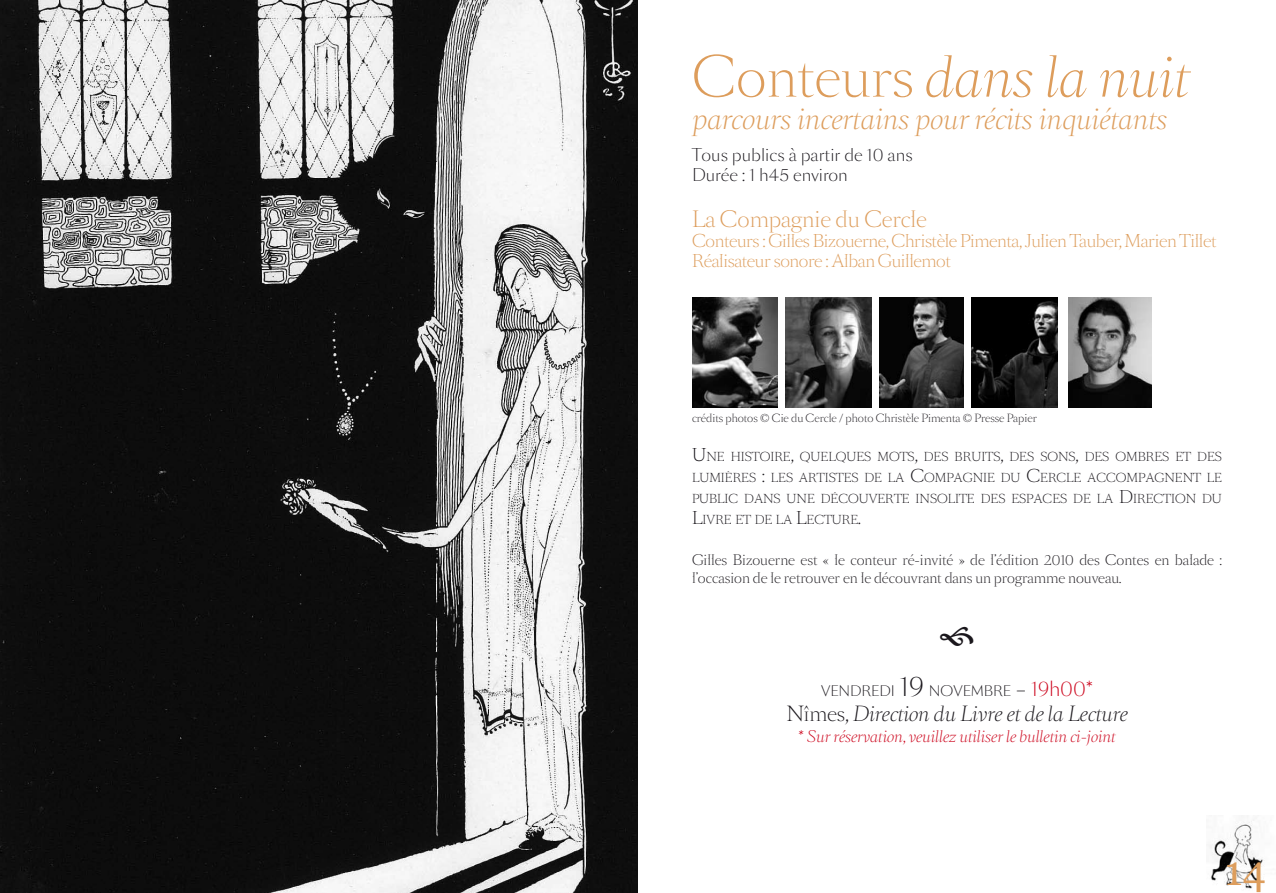
<style>
.page{position:relative;width:1276px;height:893px;background:#fff}
.page>*{position:absolute;margin:0;border:0;box-sizing:border-box;transform-origin:0 0}
.t1{font:italic 300 52.5px "Sang Bleu BP";color:#dd9d5c}
.t2{font:41.4px "Georgia";color:#dd9d5c}
.t3{font:italic 300 27px "Sang Bleu BP";color:#dd9d5c}
.t4{font:300 21px "Sang Bleu BP";color:#dd9d5c}
.t5{font:italic 300 19.5px "Sang Bleu BP";color:#1a171c}
.t6{font:300 16.5px/19.8px "Sang Bleu BP";letter-spacing:-.02em;color:#dd9d5c}
.t7{font:300 16.5px/19.8px "Sang Bleu BP Sans";color:#1a171c}
.t8{font:italic 300 15px "Sang Bleu BP";color:#cd071e}
.t9{font:300 13.65px "Sang Bleu BP Sans";color:#1a171c}
.t10{font:300 13.5px/18px "Sang Bleu BP";color:#1a171c}
.t11{font:300 11.55px/21px "Sang Bleu BP";color:#1a171c;text-align:justify}
.t12{font:300 10.5px "Sang Bleu BP";color:#1a171c}
.s1{font-style:normal}
.s2{font-size:16.5px}
.s3{font-size:24px}
.s4{font-size:19.5px}
.s5{font-size:19.5px;color:#cd071e}
</style>
<div class="page">
<img style="left:879px;top:298px;width:85px;height:110px">
<img style="left:785px;top:298px;width:86px;height:110px">
<img style="left:692px;top:298px;width:85px;height:109px">
<img style="left:0;top:0;width:638px;height:893px">
<img style="left:972px;top:298px;width:85px;height:110px">
<img style="left:1069px;top:298px;width:82px;height:110px">
<img style="left:1209px;top:819px;width:56px;height:70px">
<h1 class="t1" style="left:692px;top:40px;width:499px"><span class="s1">Conteurs</span> dans la nuit</h1>
<h3 class="t3" style="left:692px;top:100px;width:477px">parcours incertains pour récits inquiétants</h3>
<h3 class="t7" style="left:692px;top:144px;width:222px">Tous publics à partir de 10 ans<br>Durée : 1 h45 environ</h3>
<h3 class="t4" style="left:692px;top:204px;width:236px">La Compagnie du Cercle</h3>
<h3 class="t6" style="left:692px;top:230px;width:526px">Conteurs : Gilles Bizouerne, Christèle Pimenta, Julien Tauber, Marien Tillet<br>Réalisateur sonore : Alban Guillemot</h3>
<p class="t12" style="left:692px;top:411px;width:346px">crédits photos © Cie du Cercle / photo Christèle Pimenta © Presse Papier</p>
<p class="t11" style="left:692px;top:445px;width:531px"><span class="s2">U</span>NE HISTOIRE<span class="s2">,</span> QUELQUES MOTS<span class="s2">,</span> DES BRUITS<span class="s2">,</span> DES SONS<span class="s2">,</span> DES OMBRES ET DES LUMIÈRES <span class="s2">:</span> LES ARTISTES DE LA <span class="s2">C</span>OMPAGNIE DU <span class="s2">C</span>ERCLE ACCOMPAGNENT LE PUBLIC DANS UNE DÉCOUVERTE INSOLITE DES ESPACES DE LA <span class="s2">D</span>IRECTION DU <span class="s2">L</span>IVRE ET DE LA <span class="s2">L</span>ECTURE<span class="s2">.</span></p>
<p class="t10" style="left:692px;top:551px;width:531px">Gilles Bizouerne est « le conteur ré-invité » de l’édition 2010 des Contes en balade : l’occasion de le retrouver en le découvrant dans un programme nouveau.</p>
<p class="t9" style="left:821px;top:681px;width:273px">VENDREDI <span class="s3">19</span> NOVEMBRE <span class="s4">–</span> <span class="s5">19h00*</span></p>
<h3 class="t5" style="left:786px;top:700px;width:343px"><span class="s1">Nîmes,</span> Direction du Livre et de la Lecture</h3>
<p class="t8" style="left:798px;top:726px;width:319px">* Sur réservation, veuillez utiliser le bulletin ci-joint</p>
<h2 class="t2" style="left:1225px;top:847px;width:43px">14</h2>
</div>
